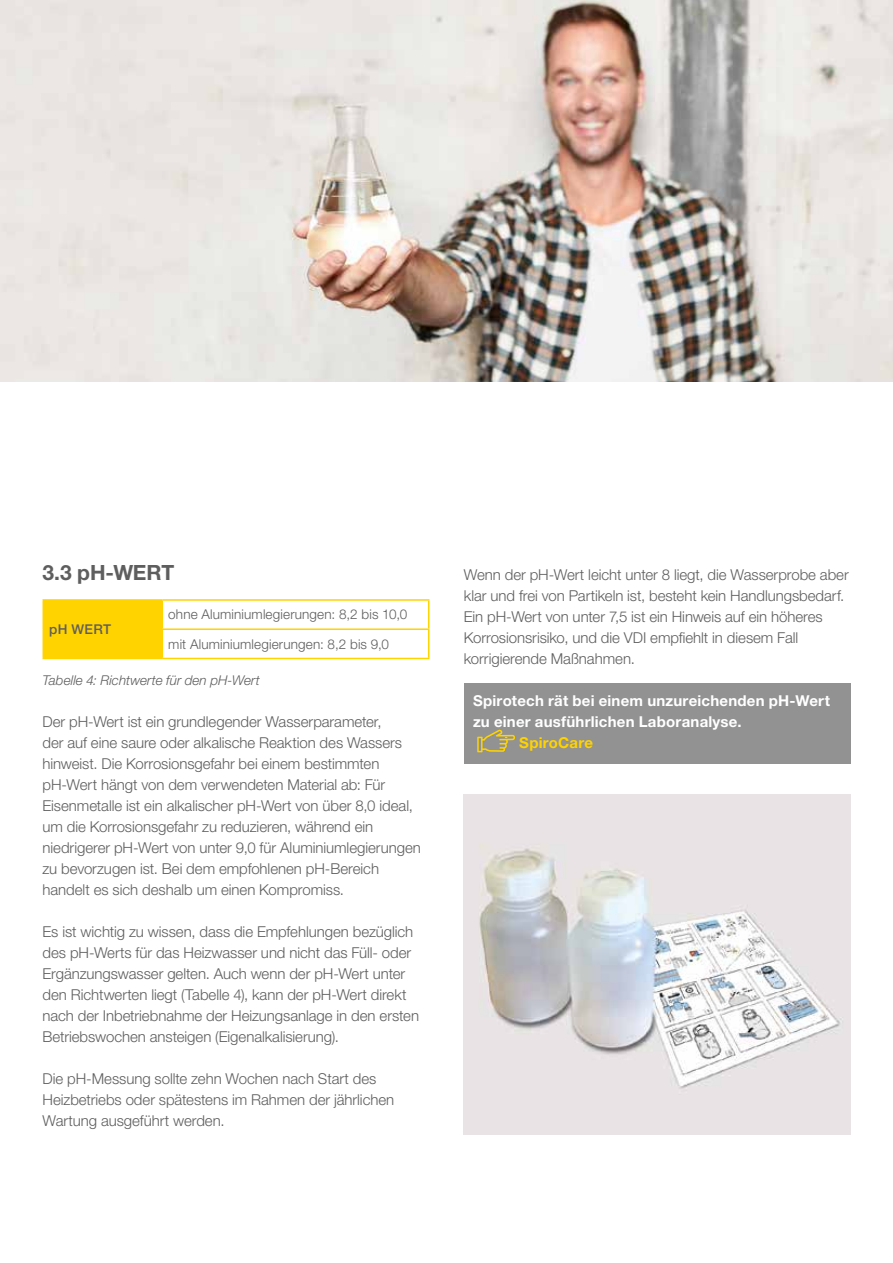
<style>
.page{position:relative;width:893px;height:1263px;background:#fff}
.page>*{position:absolute;margin:0;border:0;box-sizing:border-box;transform-origin:0 0}
.t1{font:700 21px "Helvetica Neue LT Std";letter-spacing:-.005em;color:#5f5e5e}
.t2{font:300 15px/21px "Helvetica Neue LT Std";letter-spacing:-.005em;color:#5f5e5e}
.t3{font:700 15px/21px "Helvetica Neue LT Std";letter-spacing:.015em;color:#fff}
.t4{font:700 15px "Helvetica Neue LT Std";letter-spacing:.015em;color:#ffd300}
.t5{font:300 13.5px/29.2px "Helvetica Neue LT Std";letter-spacing:.01em;color:#5f5e5e}
.t6{font:italic 300 13.5px "Helvetica Neue LT Std";color:#5f5e5e}
.t7{font:500 13.5px "Helvetica Neue LT Std";letter-spacing:.025em;color:#5f5e5e}
</style>
<div class="page">
<div style="left:43px;top:600px;width:119px;height:58px;background:#ffd300"></div>
<hr style="left:43px;top:599px;width:119px;height:2px;background:#ffd300">
<hr style="left:43px;top:658px;width:119px;height:1px;background:#ffd300">
<svg style="left:162px;top:601px;width:267px;height:57px"></svg>
<hr style="left:162px;top:628px;width:267px;height:2px;background:#ffd300">
<hr style="left:162px;top:658px;width:267px;height:1px;background:#ffd300">
<hr style="left:162px;top:599px;width:267px;height:2px;background:#ffd300">
<div style="left:464px;top:683px;width:386px;height:80px;background:#929292"></div>
<svg style="left:477px;top:729px;width:38px;height:23px"></svg>
<img style="left:0;top:0;width:893px;height:381px">
<img style="left:464px;top:794px;width:386px;height:340px">
<h1 class="t1" style="left:43px;top:559px;width:133px">3.3 pH-WERT</h1>
<p class="t7" style="left:49px;top:621px;width:63px">pH WERT</p>
<p class="t5" style="left:168px;top:600px;width:241px">ohne Aluminiumlegierungen: 8,2 bis 10,0 mit Aluminiumlegierungen: 8,2 bis 9,0</p>
<p class="t6" style="left:43px;top:672px;width:219px">Tabelle 4: Richtwerte für den pH-Wert</p>
<p class="t2" style="left:43px;top:711px;width:380px">Der pH-Wert ist ein grundlegender Wasserparameter,<br>der auf eine saure oder alkalische Reaktion des Wassers hinweist. Die Korrosionsgefahr bei einem bestimmten pH-Wert hängt von dem verwendeten Material ab: Für Eisenmetalle ist ein alkalischer pH-Wert von über 8,0 ideal, um die Korrosionsgefahr zu reduzieren, während ein niedrigerer pH-Wert von unter 9,0 für Aluminiumlegierungen zu bevorzugen ist. Bei dem empfohlenen pH-Bereich handelt es sich deshalb um einen Kompromiss.</p>
<p class="t2" style="left:43px;top:921px;width:378px">Es ist wichtig zu wissen, dass die Empfehlungen bezüglich des pH-Werts für das Heizwasser und nicht das Füll- oder Ergänzungswasser gelten. Auch wenn der pH-Wert unter den Richtwerten liegt (Tabelle 4), kann der pH-Wert direkt nach der Inbetriebnahme der Heizungsanlage in den ersten Betriebswochen ansteigen (Eigenalkalisierung).</p>
<p class="t2" style="left:43px;top:1068px;width:353px">Die pH-Messung sollte zehn Wochen nach Start des<br>Heizbetriebs oder spätestens im Rahmen der jährlichen<br>Wartung ausgeführt werden.</p>
<p class="t2" style="left:464px;top:564px;width:386px">Wenn der pH-Wert leicht unter 8 liegt, die Wasserprobe aber klar und frei von Partikeln ist, besteht kein Handlungsbedarf.<br>Ein pH-Wert von unter 7,5 ist ein Hinweis auf ein höheres Korrosionsrisiko, und die VDI empfiehlt in diesem Fall korrigierende Maßnahmen.</p>
<p class="t3" style="left:473px;top:690px;width:358px">Spirotech rät bei einem unzureichenden pH-Wert zu einer ausführlichen Laboranalyse.</p>
<p class="t4" style="left:519px;top:733px;width:75px">SpiroCare</p>
</div>
